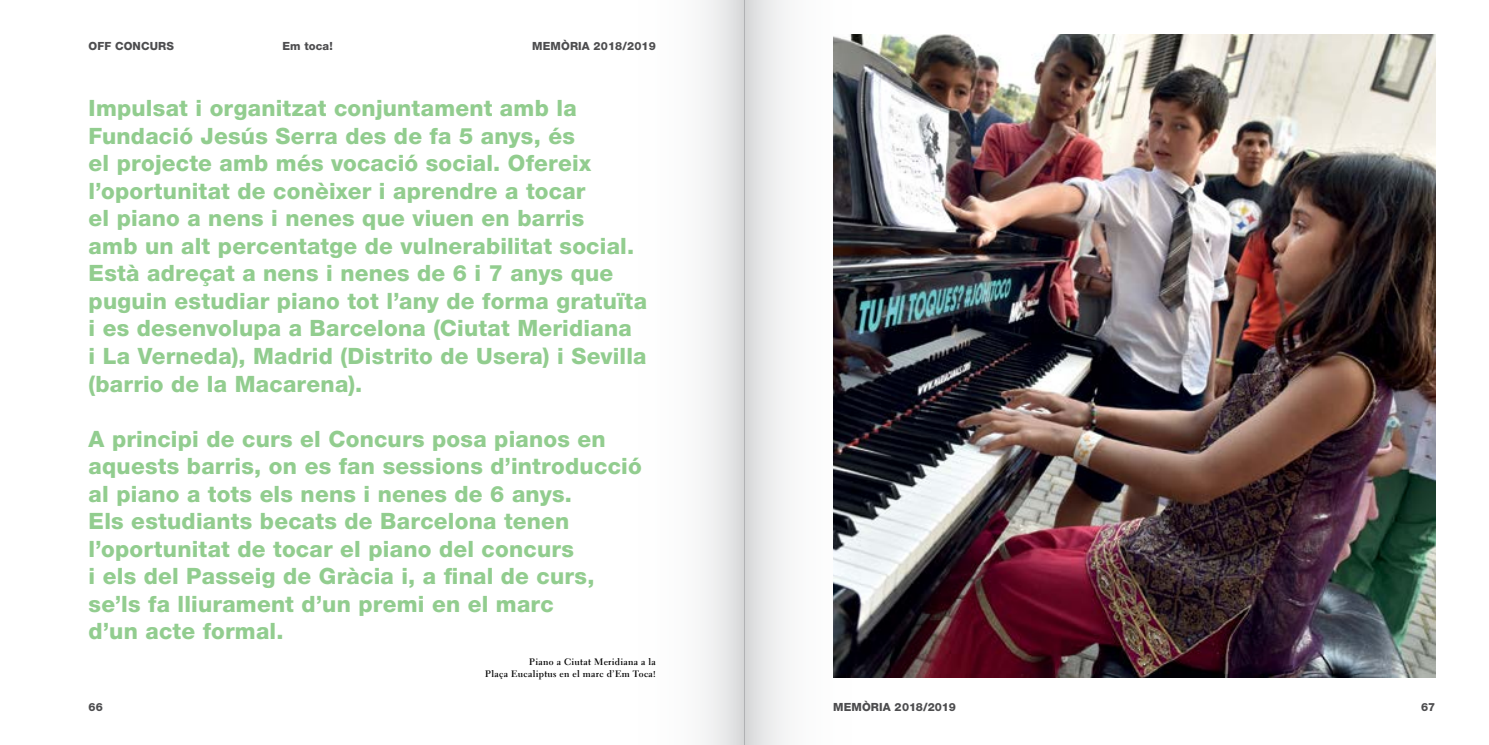
<style>
.page{position:relative;width:1489px;height:745px;background:#fff}
.page>*{position:absolute;margin:0;border:0;box-sizing:border-box;transform-origin:0 0}
.t1{font:800 22.5px/27.5px "Helvetica Neue LT";letter-spacing:.01em;color:#92cd8f}
.t2{font:800 11.25px "Helvetica Neue LT";letter-spacing:.01em;color:#4d4d4f}
.t3{font:9.38px/11.9px "Electra LH Bold Os F";letter-spacing:.03em;color:#000;text-align:right}
</style>
<div class="page">
<div style="left:594px;top:0;width:150px;height:744px;background:linear-gradient(to right,#fff,#e8e8e9)"></div>
<svg style="left:744px;top:0;width:151px;height:744px"></svg>
<img style="left:833px;top:35px;width:602px;height:641px">
<p class="t2" style="left:89px;top:40px;width:87px">OFF Concurs</p>
<p class="t2" style="left:282px;top:40px;width:52px">Em toca!</p>
<p class="t2" style="left:532px;top:40px;width:125px">MEMÒRIA 2018/2019</p>
<p class="t1" style="left:89px;top:94px;width:560px">Impulsat i organitzat conjuntament amb la Fundació Jesús Serra des de fa 5 anys, és<br>el projecte amb més vocació social. Ofereix l’oportunitat de conèixer i aprendre a tocar<br>el piano a nens i nenes que viuen en barris<br>amb un alt percentatge de vulnerabilitat social.<br>Està adreçat a nens i nenes de 6 i 7 anys que puguin estudiar piano tot l’any de forma gratuïta i es desenvolupa a Barcelona (Ciutat Meridiana<br>i La Verneda), Madrid (Distrito de Usera) i Sevilla (barrio de la Macarena).</p>
<p class="t1" style="left:89px;top:424px;width:554px">A principi de curs el Concurs posa pianos en aquests barris, on es fan sessions d’introducció al piano a tots els nens i nenes de 6 anys.<br>Els estudiants becats de Barcelona tenen l’oportunitat de tocar el piano del concurs<br>i els del Passeig de Gràcia i, a final de curs, se’ls fa lliurament d’un premi en el marc<br>d’un acte formal.</p>
<p class="t3" style="left:485px;top:655px;width:172px">Piano a Ciutat Meridiana a la<br>Plaça Eucaliptus en el marc d’Em Toca!</p>
<p class="t2" style="left:89px;top:700px;width:16px">66</p>
<p class="t2" style="left:833px;top:700px;width:124px">MEMÒRIA 2018/2019</p>
<p class="t2" style="left:1420px;top:700px;width:16px">67</p>
</div>
